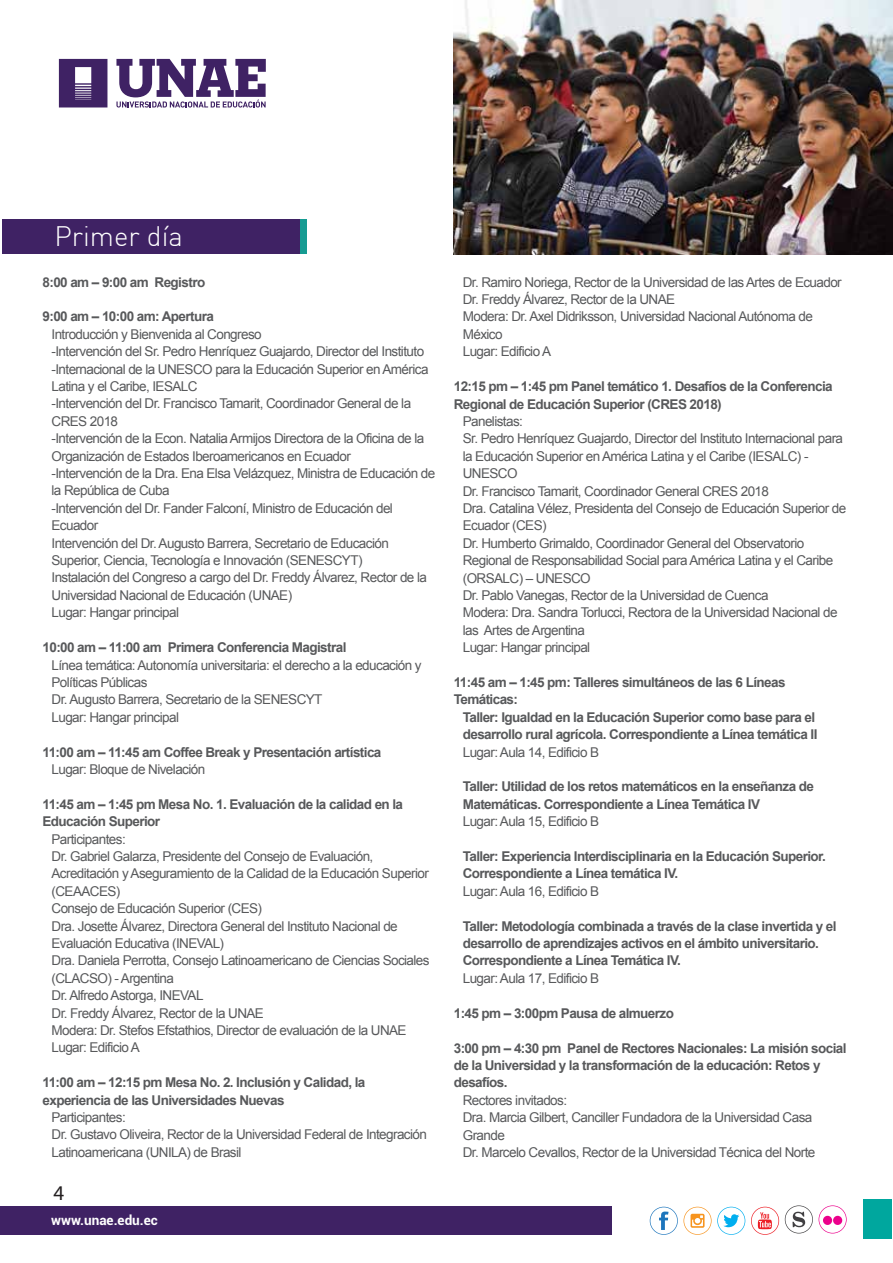
<style>
.page{position:relative;width:893px;height:1263px;background:#fff}
.page>*{position:absolute;margin:0;border:0;box-sizing:border-box;transform-origin:0 0}
.t1{font:300 27.6px "DIN";color:#fff}
.t2{font:21px "Myriad Pro";color:#231f20}
.t3{font:13.5px/17.4px "Arial";letter-spacing:-.045em;color:#58595b}
.t4{font:700 13.5px/17.4px "Arial";letter-spacing:-.045em;color:#58595b}
.t5{font:700 13.5px "Roboto";color:#fff}
</style>
<div class="page">
<div style="left:0;top:1206px;width:612px;height:29px;background:#3f2264"></div>
<div style="left:863px;top:1199px;width:29px;height:40px;background:#00a79e"></div>
<div style="left:2px;top:220px;width:298px;height:34px;background:#3f2264"></div>
<div style="left:300px;top:220px;width:7px;height:34px;background:#169b92"></div>
<svg style="left:819px;top:1205px;width:28px;height:28px"></svg>
<div style="left:823px;top:1216px;width:9px;height:9px;background:#ec008c;border-radius:50%"></div>
<div style="left:833px;top:1216px;width:9px;height:9px;background:#ec008c;border-radius:50%"></div>
<svg style="left:751px;top:1206px;width:28px;height:29px"></svg>
<svg style="left:650px;top:1206px;width:95px;height:29px"></svg>
<svg style="left:785px;top:1205px;width:28px;height:28px"></svg>
<img style="left:454px;top:0;width:439px;height:254px">
<svg style="left:116px;top:59px;width:150px;height:49px"></svg>
<svg style="left:59px;top:59px;width:48px;height:48px;background:#5d447c"></svg>
<h1 class="t1" style="left:55px;top:219px;width:130px">Primer día</h1>
<p class="t4" style="left:43px;top:274px;width:164px">8:00 am – 9:00 am Registro</p>
<p class="t4" style="left:43px;top:308px;width:173px">9:00 am – 10:00 am: Apertura</p>
<p class="t3" style="left:52px;top:325px;width:385px">Introducción y Bienvenida al Congreso<br>-Intervención del Sr. Pedro Henríquez Guajardo, Director del Instituto -Internacional de la UNESCO para la Educación Superior en América Latina y el Caribe, IESALC<br>-Intervención del Dr. Francisco Tamarit, Coordinador General de la CRES 2018<br>-Intervención de la Econ. Natalia Armijos Directora de la Oficina de la Organización de Estados Iberoamericanos en Ecuador<br>-Intervención de la Dra. Ena Elsa Velázquez, Ministra de Educación de la República de Cuba<br>-Intervención del Dr. Fander Falconí, Ministro de Educación del Ecuador<br>Intervención del Dr. Augusto Barrera, Secretario de Educación Superior, Ciencia, Tecnología e Innovación (SENESCYT)<br>Instalación del Congreso a cargo del Dr. Freddy Álvarez, Rector de la Universidad Nacional de Educación (UNAE)<br>Lugar: Hangar principal</p>
<p class="t4" style="left:43px;top:639px;width:305px">10:00 am – 11:00 am Primera Conferencia Magistral</p>
<p class="t3" style="left:52px;top:656px;width:372px">Línea temática: Autonomía universitaria: el derecho a la educación y Políticas Públicas<br>Dr. Augusto Barrera, Secretario de la SENESCYT<br>Lugar: Hangar principal</p>
<p class="t4" style="left:43px;top:743px;width:340px">11:00 am – 11:45 am Coffee Break y Presentación artística</p>
<p class="t3" style="left:52px;top:760px;width:155px">Lugar: Bloque de Nivelación</p>
<p class="t4" style="left:43px;top:796px;width:362px">11:45 am – 1:45 pm Mesa No. 1. Evaluación de la calidad en la<br>Educación Superior</p>
<p class="t3" style="left:52px;top:830px;width:380px">Participantes:<br>Dr. Gabriel Galarza, Presidente del Consejo de Evaluación, Acreditación y Aseguramiento de la Calidad de la Educación Superior (CEAACES)<br>Consejo de Educación Superior (CES)<br>Dra. Josette Álvarez, Directora General del Instituto Nacional de Evaluación Educativa (INEVAL)<br>Dra. Daniela Perrotta, Consejo Latinoamericano de Ciencias Sociales (CLACSO) - Argentina<br>Dr. Alfredo Astorga, INEVAL<br>Dr. Freddy Álvarez, Rector de la UNAE<br>Modera: Dr. Stefos Efstathios, Director de evaluación de la UNAE Lugar: Edificio A</p>
<p class="t4" style="left:43px;top:1074px;width:324px">11:00 am – 12:15 pm Mesa No. 2. Inclusión y Calidad, la experiencia de las Universidades Nuevas</p>
<p class="t3" style="left:52px;top:1109px;width:377px">Participantes:<br>Dr. Gustavo Oliveira, Rector de la Universidad Federal de Integración<br>Latinoamericana (UNILA) de Brasil</p>
<h2 class="t2" style="left:54px;top:1179px;width:12px">4</h2>
<p class="t5" style="left:51px;top:1210px;width:108px">www.unae.edu.ec</p>
<p class="t3" style="left:463px;top:273px;width:381px">Dr. Ramiro Noriega, Rector de la Universidad de las Artes de Ecuador Dr. Freddy Álvarez, Rector de la UNAE<br>Modera: Dr. Axel Didriksson, Universidad Nacional Autónoma de México<br>Lugar: Edificio A</p>
<p class="t4" style="left:454px;top:378px;width:380px">12:15 pm – 1:45 pm Panel temático 1. Desafíos de la Conferencia<br>Regional de Educación Superior (CRES 2018)</p>
<p class="t3" style="left:463px;top:413px;width:385px">Panelistas:<br>Sr. Pedro Henríquez Guajardo, Director del Instituto Internacional para la Educación Superior en América Latina y el Caribe (IESALC) - UNESCO<br>Dr. Francisco Tamarit, Coordinador General CRES 2018<br>Dra. Catalina Vélez, Presidenta del Consejo de Educación Superior de Ecuador (CES)<br>Dr. Humberto Grimaldo, Coordinador General del Observatorio Regional de Responsabilidad Social para América Latina y el Caribe (ORSALC) – UNESCO<br>Dr. Pablo Vanegas, Rector de la Universidad de Cuenca<br>Modera: Dra. Sandra Torlucci, Rectora de la Universidad Nacional de las Artes de Argentina<br>Lugar: Hangar principal</p>
<p class="t4" style="left:454px;top:674px;width:333px">11:45 am – 1:45 pm: Talleres simultáneos de las 6 Líneas<br>Temáticas:</p>
<p class="t4" style="left:463px;top:709px;width:356px">Taller: Igualdad en la Educación Superior como base para el desarrollo rural agrícola. Correspondiente a Línea temática II</p>
<p class="t3" style="left:463px;top:743px;width:138px">Lugar: Aula 14, Edificio B</p>
<p class="t4" style="left:463px;top:778px;width:353px">Taller: Utilidad de los retos matemáticos en la enseñanza de<br>Matemáticas. Correspondiente a Línea Temática IV</p>
<p class="t3" style="left:463px;top:813px;width:138px">Lugar: Aula 15, Edificio B</p>
<p class="t4" style="left:463px;top:848px;width:365px">Taller: Experiencia Interdisciplinaria en la Educación Superior.<br>Correspondiente a Línea temática IV.</p>
<p class="t3" style="left:463px;top:882px;width:138px">Lugar: Aula 16, Edificio B</p>
<p class="t4" style="left:463px;top:917px;width:375px">Taller: Metodología combinada a través de la clase invertida y el desarrollo de aprendizajes activos en el ámbito universitario.<br>Correspondiente a Línea Temática IV.</p>
<p class="t3" style="left:463px;top:969px;width:138px">Lugar: Aula 17, Edificio B</p>
<p class="t4" style="left:454px;top:1004px;width:222px">1:45 pm – 3:00pm Pausa de almuerzo</p>
<p class="t4" style="left:454px;top:1039px;width:394px">3:00 pm – 4:30 pm Panel de Rectores Nacionales: La misión social de la Universidad y la transformación de la educación: Retos y desafíos.</p>
<p class="t3" style="left:463px;top:1091px;width:354px">Rectores invitados:<br>Dra. Marcia Gilbert, Canciller Fundadora de la Universidad Casa Grande<br>Dr. Marcelo Cevallos, Rector de la Universidad Técnica del Norte</p>
</div>
